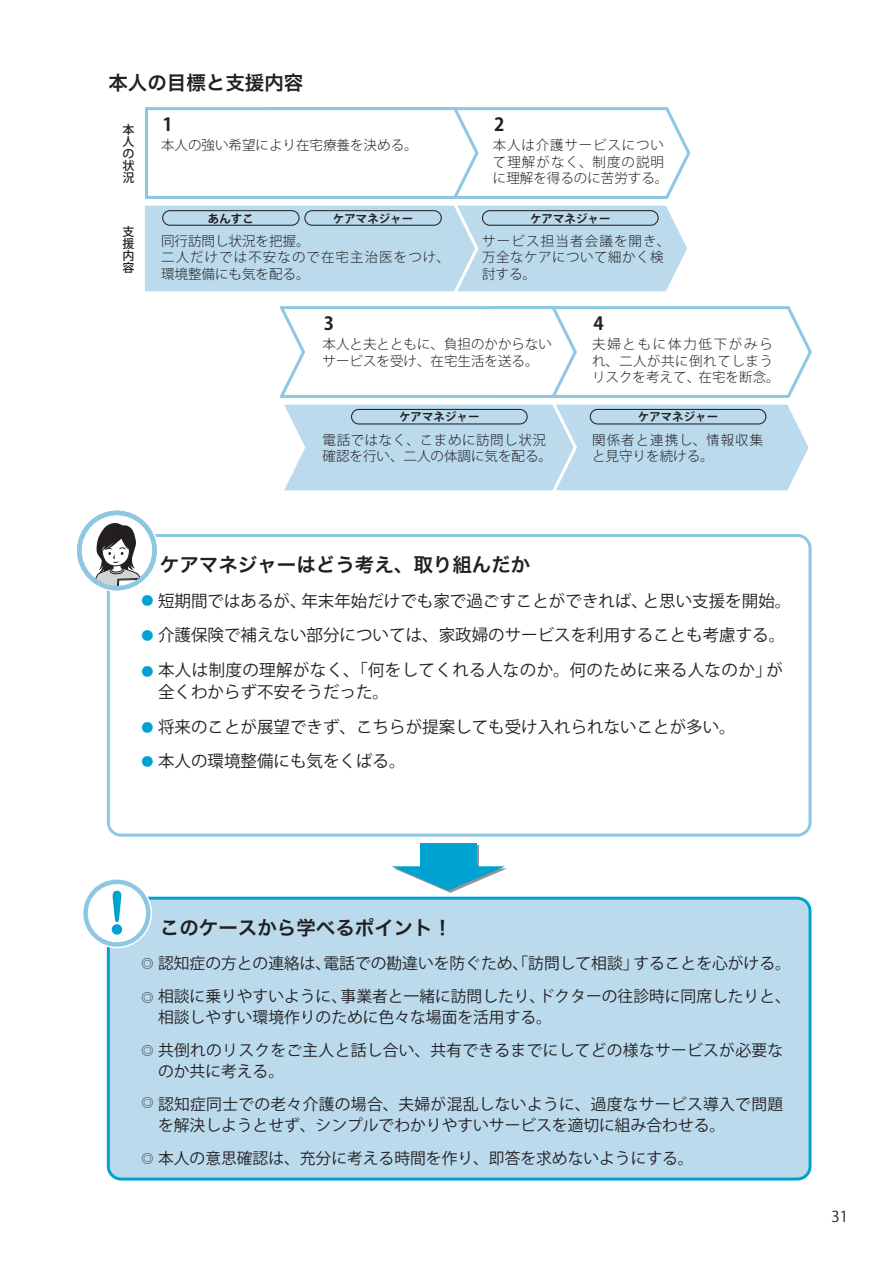
<style>
.page{position:relative;width:893px;height:1263px;background:#fff}
.page>*{position:absolute;margin:0;border:0;box-sizing:border-box;transform-origin:0 0}
.t1{font:54px "Jun 501 Bold 90 pv RKSJ H";color:#00a2d2}
.t2{font:19.5px "Hira Kaku Pro W6 90 pv RKSJ H";color:#231f20}
.t3{font:18px "Koz Go Pro Bold 90 pv RKSJ H";color:#231f20}
.t4{font:16.5px/34.5px "Koz Go Pro Regular 90 pv RKSJ H";color:#231f20}
.t5{font:15.75px/33px "Koz Go Pro Regular 90 pv RKSJ H";color:#231f20}
.t6{font:15.75px/33px "Koz Go Pro Regular 90 pv RKSJ H";letter-spacing:.02em;color:#231f20}
.t7{font:15px "Koz Go Pro Regular 90 pv RKSJ H";color:#231f20}
.t8{font:13.5px/16.5px "Koz Go Pro Light 90 pv RKSJ H";letter-spacing:.04em;color:#231f20}
.t9{font:13.5px/16.5px "Koz Go Pro Light 90 pv RKSJ H";letter-spacing:.02em;color:#231f20}
.t10{font:13.5px/16.5px "Koz Go Pro Light 90 pv RKSJ H";color:#231f20}
.t11{font:13.5px/16.5px "Koz Go Pro Light 90 pv RKSJ H";letter-spacing:.06em;color:#231f20}
.t12{font:13.5px/16.5px "Koz Go Pro Light 90 pv RKSJ H";letter-spacing:.075em;color:#231f20}
.t13{font:12px/12px "Koz Go Pro Medium 90 pv RKSJ H";color:#231f20;text-align:justify}
.t14{font:12px "Koz Go Pro Regular 90 pv RKSJ H";color:#00a2d2}
.t15{font:12px "Koz Go Pro Regular 90 pv RKSJ H";color:#231f20}
.t16{font:11.55px "Koz Go Pro Bold 90 pv RKSJ H";color:#231f20}
</style>
<div class="page">
<div style="left:108px;top:898px;width:702px;height:281px;background:#bbdbed;border-radius:13px"></div>
<div style="left:107px;top:897px;width:704px;height:284px;border:3px solid #00a2d2;border-radius:13px"></div>
<div style="left:107px;top:534px;width:704px;height:303px;border:3px solid #8dc7e4;border-radius:13px"></div>
<div style="left:82px;top:878px;width:70px;height:70px;border:8px solid #fff;border-radius:50%"></div>
<div style="left:86px;top:882px;width:62px;height:63px;background:#fff;border-radius:50%"></div>
<div style="left:83px;top:880px;width:68px;height:67px;border:4px solid #8dc7e4;border-radius:50%"></div>
<div style="left:76px;top:509px;width:82px;height:83px;border:8px solid #fff;border-radius:50%"></div>
<svg style="left:79px;top:513px;width:76px;height:75px"></svg>
<div style="left:422px;top:845px;width:56px;height:30px;background:#00a2d2"></div>
<div style="left:420px;top:843px;width:56px;height:30px;background:#00a2d2"></div>
<svg style="left:391px;top:866px;width:116px;height:27px"></svg>
<svg style="left:92px;top:521px;width:58px;height:68px"></svg>
<div style="left:77px;top:511px;width:80px;height:79px;border:4px solid #8dc7e4;border-radius:50%"></div>
<svg style="left:144px;top:107px;width:547px;height:185px"></svg>
<svg style="left:280px;top:306px;width:532px;height:185px"></svg>
<div style="left:162px;top:210px;width:138px;height:16px;border:1px solid #231f20;border-radius:7px"></div>
<div style="left:304px;top:210px;width:138px;height:16px;border:1px solid #231f20;border-radius:7px"></div>
<p class="t2" style="left:108px;top:76px;width:197px">本人の目標と支援内容</p>
<p class="t13" style="left:122px;top:126px;width:13px">本人の状況</p>
<p class="t13" style="left:122px;top:227px;width:13px">支援内容</p>
<p class="t3" style="left:162px;top:117px;width:12px">1</p>
<p class="t10" style="left:161px;top:139px;width:258px">本人の強い希望により在宅療養を決める。</p>
<p class="t16" style="left:208px;top:214px;width:47px">あんすこ</p>
<p class="t16" style="left:333px;top:214px;width:82px">ケアマネジャー</p>
<p class="t8" style="left:161px;top:234px;width:290px">同行訪問し状況を把握。<br>二人だけでは不安なので在宅主治医をつけ、環境整備にも気を配る。</p>
<p class="t3" style="left:324px;top:316px;width:12px">3</p>
<p class="t3" style="left:494px;top:117px;width:12px">2</p>
<p class="t11" style="left:493px;top:139px;width:177px">本人は介護サービスについて理解がなく、制度の説明に理解を得るのに苦労する。</p>
<p class="t16" style="left:530px;top:214px;width:82px">ケアマネジャー</p>
<p class="t9" style="left:482px;top:234px;width:190px">サービス担当者会議を開き、万全なケアについて細かく検討する。</p>
<p class="t3" style="left:593px;top:316px;width:12px">4</p>
<p class="t10" style="left:322px;top:338px;width:231px">本人と夫とともに、負担のかからないサービスを受け、在宅生活を送る。</p>
<p class="t8" style="left:592px;top:338px;width:189px">夫婦ともに体力低下がみられ、二人が共に倒れてしまうリスクを考えて、在宅を断念。</p>
<p class="t16" style="left:399px;top:413px;width:82px">ケアマネジャー</p>
<p class="t16" style="left:638px;top:413px;width:82px">ケアマネジャー</p>
<p class="t9" style="left:323px;top:433px;width:231px">電話ではなく、こまめに訪問し状況確認を行い、二人の体調に気を配る。</p>
<p class="t12" style="left:592px;top:433px;width:173px">関係者と連携し、情報収集と見守りを続ける。</p>
<p class="t2" style="left:160px;top:557px;width:372px">ケアマネジャーはどう考え、取り組んだか</p>
<p class="t4" style="left:158px;top:586px;width:635px">短期間ではあるが、年末年始だけでも家で過ごすことができれば、と思い支援を開始。介護保険で補えない部分については、家政婦のサービスを利用することも考慮する。本人は制度の理解がなく、「何をしてくれる人なのか。何のために来る人なのか」が</p>
<p class="t4" style="left:158px;top:677px;width:579px">全くわからず不安そうだった。<br>将来のことが展望できず、こちらが提案しても受け入れられないことが多い。本人の環境整備にも気をくばる。</p>
<p class="t14" style="left:141px;top:596px;width:13px">●</p>
<p class="t14" style="left:141px;top:631px;width:13px">●</p>
<p class="t14" style="left:141px;top:667px;width:13px">●</p>
<p class="t14" style="left:141px;top:723px;width:13px">●</p>
<p class="t14" style="left:141px;top:757px;width:13px">●</p>
<h1 class="t1" style="left:108px;top:893px;width:19px">!</h1>
<p class="t2" style="left:160px;top:920px;width:294px">このケースから学べるポイント！</p>
<p class="t5" style="left:158px;top:949px;width:634px">認知症の方との連絡は、電話での勘違いを防ぐため、「訪問して相談」することを心がける。相談に乗りやすいように、事業者と一緒に訪問したり、ドクターの往診時に同席したりと、</p>
<p class="t6" style="left:158px;top:1003px;width:626px">相談しやすい環境作りのために色々な場面を活用する。<br>共倒れのリスクをご主人と話し合い、共有できるまでにしてどの様なサービスが必要な</p>
<p class="t6" style="left:158px;top:1057px;width:626px">のか共に考える。<br>認知症同士での老々介護の場合、夫婦が混乱しないように、過度なサービス導入で問題</p>
<p class="t5" style="left:158px;top:1111px;width:568px">を解決しようとせず、シンプルでわかりやすいサービスを適切に組み合わせる。本人の意思確認は、充分に考える時間を作り、即答を求めないようにする。</p>
<p class="t15" style="left:141px;top:959px;width:13px">◎</p>
<p class="t15" style="left:141px;top:993px;width:13px">◎</p>
<p class="t15" style="left:141px;top:1046px;width:13px">◎</p>
<p class="t15" style="left:141px;top:1098px;width:13px">◎</p>
<p class="t15" style="left:141px;top:1154px;width:13px">◎</p>
<p class="t7" style="left:831px;top:1210px;width:18px">31</p>
</div>
